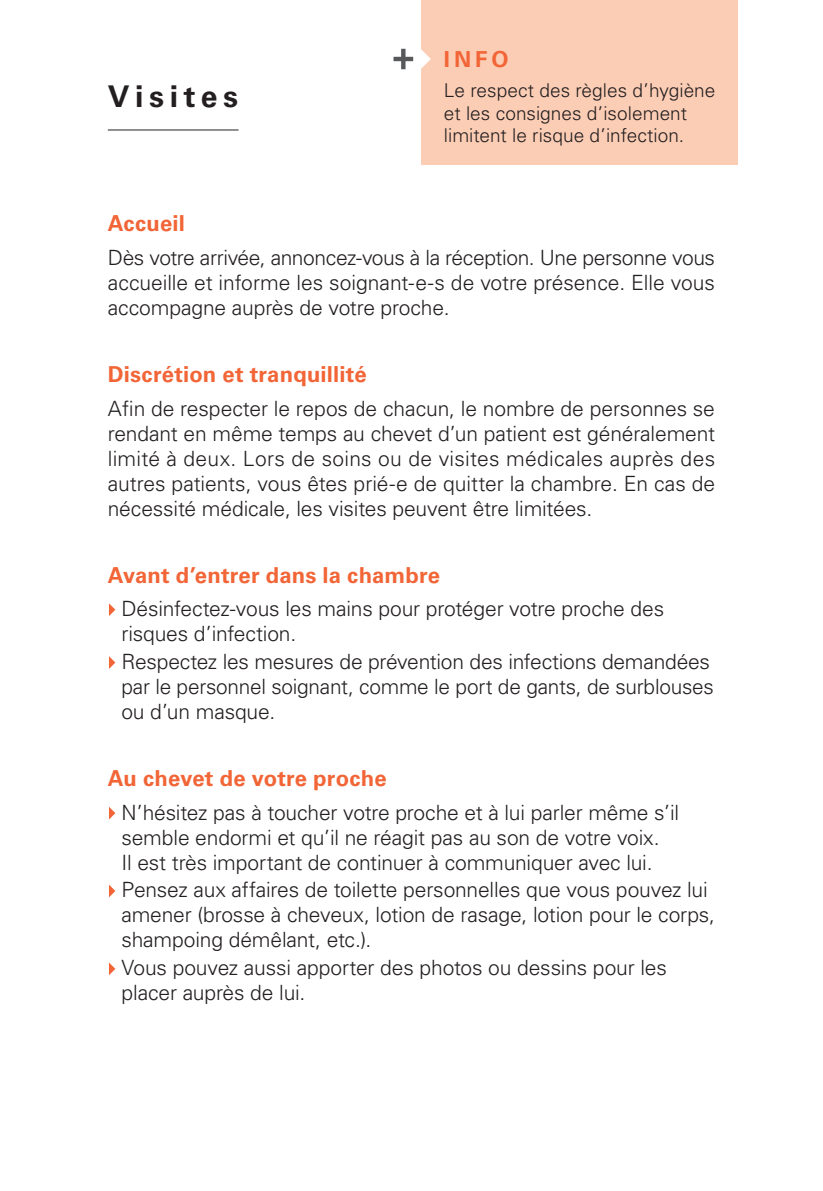
<style>
.page{position:relative;width:823px;height:1191px;background:#fff}
.page>*{position:absolute;margin:0;border:0;box-sizing:border-box;transform-origin:0 0}
.t1{font:700 30px "Univers LT Std";letter-spacing:.19em;color:#231f20}
.t2{font:700 22px "Univers LT Std";letter-spacing:.01em;color:#f26537}
.t3{font:300 21px/25px "Univers LT Std";letter-spacing:-.01em;color:#231f20}
.t4{font:300 19px/22px "Univers LT Std";color:#231f20}
</style>
<div class="page">
<hr style="left:108px;top:129px;width:130px;height:1px;background:#231f20">
<svg style="left:109px;top:603px;width:6px;height:13px"></svg>
<svg style="left:109px;top:656px;width:6px;height:13px"></svg>
<svg style="left:109px;top:807px;width:6px;height:12px"></svg>
<svg style="left:109px;top:884px;width:6px;height:13px"></svg>
<svg style="left:109px;top:962px;width:6px;height:13px"></svg>
<div style="left:421px;top:0;width:316px;height:164px;background:#fccdb5"></div>
<svg style="left:393px;top:49px;width:37px;height:20px"></svg>
<h1 class="t1" style="left:108px;top:79px;width:132px">Visites</h1>
<p class="t2" style="left:443px;top:46px;width:66px">INFO</p>
<p class="t4" style="left:443px;top:80px;width:273px">Le respect des règles d’hygiène et les consignes d’isolement limitent le risque d’infection.</p>
<p class="t2" style="left:108px;top:211px;width:79px">Accueil</p>
<p class="t3" style="left:108px;top:245px;width:608px;text-align:justify">Dès votre arrivée, annoncez-vous à la réception. Une personne vous accueille et informe les soignant-e-s de votre présence. Elle vous accompagne auprès de votre proche.</p>
<p class="t2" style="left:108px;top:361px;width:260px">Discrétion et tranquillité</p>
<p class="t3" style="left:108px;top:395px;width:608px;text-align:justify">Afin de respecter le repos de chacun, le nombre de personnes se rendant en même temps au chevet d’un patient est généralement limité à deux. Lors de soins ou de visites médicales auprès des autres patients, vous êtes prié-e de quitter la chambre. En cas de nécessité médicale, les visites peuvent être limitées.</p>
<p class="t2" style="left:108px;top:562px;width:333px">Avant d’entrer dans la chambre</p>
<p class="t3" style="left:121px;top:596px;width:544px">Désinfectez-vous les mains pour protéger votre proche des risques d’infection.</p>
<p class="t3" style="left:121px;top:649px;width:593px">Respectez les mesures de prévention des infections demandées par le personnel soignant, comme le port de gants, de surblouses ou d’un masque.</p>
<p class="t2" style="left:108px;top:765px;width:280px">Au chevet de votre proche</p>
<p class="t3" style="left:121px;top:799px;width:559px">N’hésitez pas à toucher votre proche et à lui parler même s’il semble endormi et qu’il ne réagit pas au son de votre voix.<br>Il est très important de continuer à communiquer avec lui.</p>
<p class="t3" style="left:121px;top:877px;width:595px">Pensez aux affaires de toilette personnelles que vous pouvez lui amener (brosse à cheveux, lotion de rasage, lotion pour le corps, shampoing démêlant, etc.).</p>
<p class="t3" style="left:121px;top:955px;width:546px">Vous pouvez aussi apporter des photos ou dessins pour les placer auprès de lui.</p>
</div>
